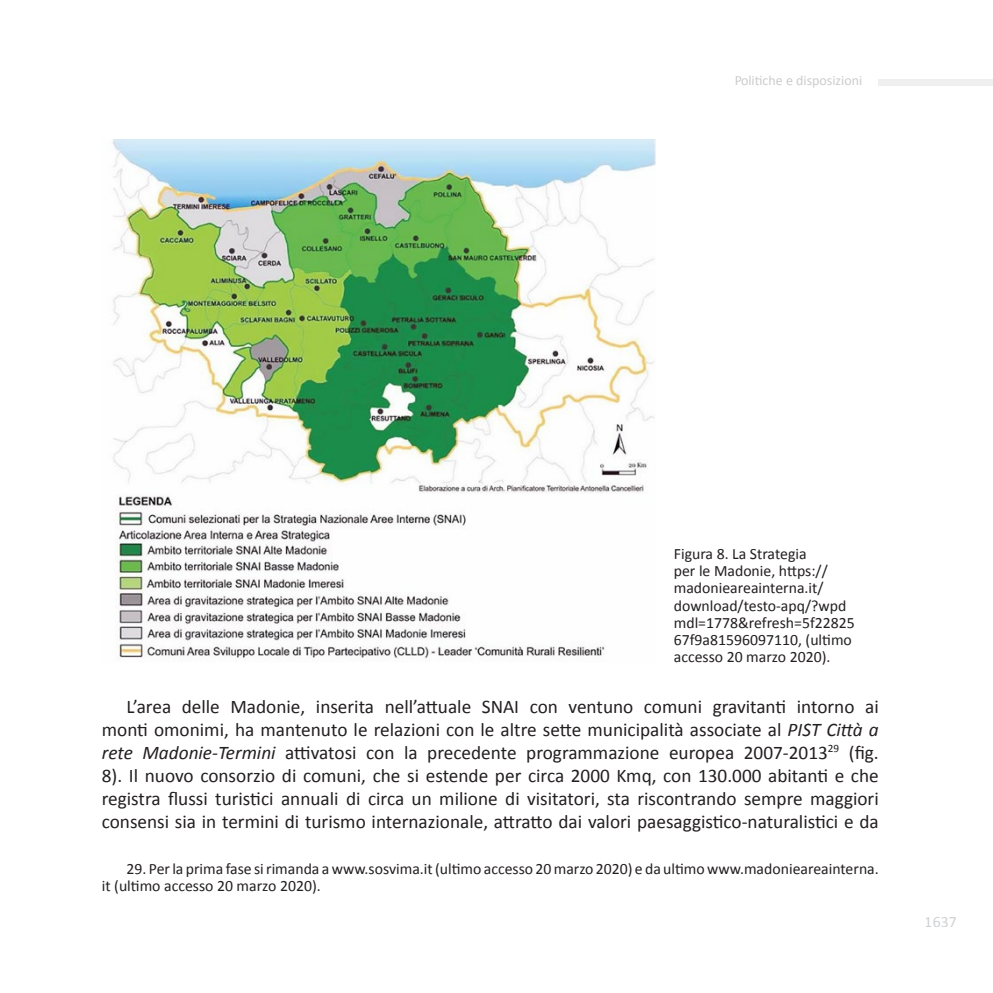
<style>
.page{position:relative;width:993px;height:993px;background:#fff}
.page>*{position:absolute;margin:0;border:0;box-sizing:border-box;transform-origin:0 0}
.t1{font:19.25px/23.1px "Calibri";color:#231f20;text-align:justify}
.t2{font:15.75px/17.2px "Calibri";color:#231f20}
.t3{font:15.75px "Calibri";color:#a9abae}
.t4{font:14px "Calibri";color:#a0a0a0}
.s1{font-style:italic}
</style>
<div class="page">
<div style="left:878px;top:79px;width:114px;height:6px;background:#f0efef"></div>
<img style="left:112px;top:139px;width:543px;height:520px">
<p class="t4" style="left:733px;top:71px;width:130px">Politiche e disposizioni</p>
<p class="t2" style="left:673px;top:544px;width:182px">Figura 8. La Strategia<br>per le Madonie, https:// madonieareainterna.it/ download/testo-apq/?wpd mdl=1778&amp;refresh=5f22825<br>67f9a81596097110, (ultimo accesso 20 marzo 2020).</p>
<p class="t1" style="left:102px;top:694px;width:778px;text-indent:25px">L’area delle Madonie, inserita nell’attuale SNAI con ventuno comuni gravitanti intorno ai monti omonimi, ha mantenuto le relazioni con le altre sette municipalità associate al <span class="s1">PIST Città a rete Madonie-Termini</span> attivatosi con la precedente programmazione europea 2007-2013<sup>29</sup> (fig.<br>8). Il nuovo consorzio di comuni, che si estende per circa 2000 Kmq, con 130.000 abitanti e che registra flussi turistici annuali di circa un milione di visitatori, sta riscontrando sempre maggiori consensi sia in termini di turismo internazionale, attratto dai valori paesaggistico-naturalistici e da</p>
<p class="t2" style="left:102px;top:859px;width:778px;text-indent:25px">29. Per la prima fase si rimanda a www.sosvima.it (ultimo accesso 20 marzo 2020) e da ultimo www.madonieareainterna. it (ultimo accesso 20 marzo 2020).</p>
<p class="t3" style="left:924px;top:910px;width:33px">1637</p>
</div>
